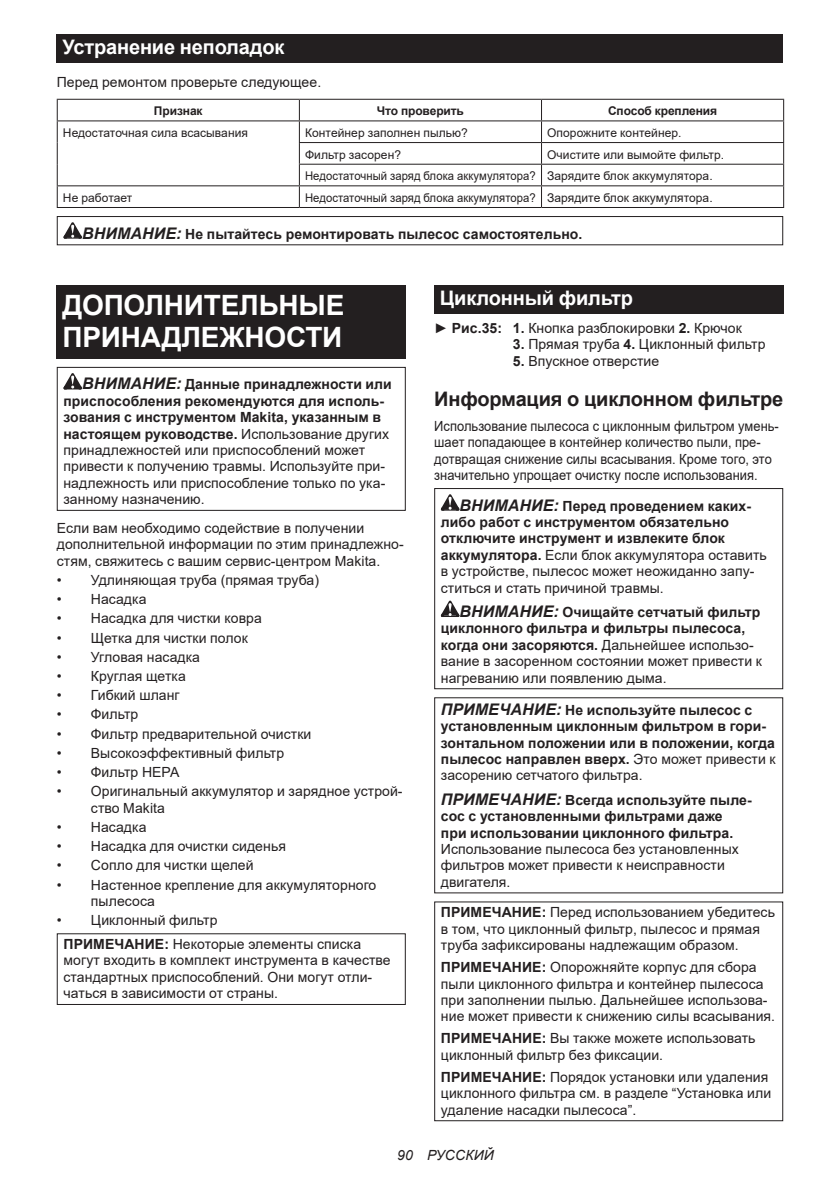
<style>
.page{position:relative;width:840px;height:1191px;background:#fff}
.page>*{position:absolute;margin:0;border:0;box-sizing:border-box;transform-origin:0 0}
.t1{font:700 28px/32.8px "Arial";letter-spacing:-.01em;color:#fff}
.t2{font:700 20px "Arial";letter-spacing:-.01em;color:#fff}
.t3{font:700 20px "Arial";letter-spacing:-.01em;color:#231f20}
.t4{font:14px/16.4px "Arial";letter-spacing:.005em;color:#231f20}
.t5{font:700 14px/16.4px "Arial";letter-spacing:.005em;color:#231f20}
.t6{font:14px/16.4px "Arial";letter-spacing:.005em;color:#231f20;scale:.92 1}
.t7{font:italic 14px "Arial";letter-spacing:.005em;color:#231f20}
.t8{font:12px/21.6px "Arial";letter-spacing:.005em;color:#231f20}
.t9{font:12px "Arial";letter-spacing:.005em;color:#231f20;scale:.94 1}
.t10{font:700 12px "Arial";letter-spacing:-.01em;color:#231f20}
.s1{font-style:italic;font-size:16px}
.s2{font-weight:700;font-style:italic;font-size:16px}
.s3{font-weight:700}
.s4{font-weight:400}
</style>
<div class="page">
<div style="left:57px;top:34px;width:725px;height:29px;background:#231f20"></div>
<hr style="left:57px;top:99px;width:242px;height:1px;background:#231f20">
<hr style="left:299px;top:99px;width:242px;height:1px;background:#231f20">
<hr style="left:541px;top:99px;width:242px;height:1px;background:#231f20">
<hr style="left:57px;top:120px;width:242px;height:1px;background:#231f20">
<hr style="left:299px;top:120px;width:242px;height:1px;background:#231f20">
<hr style="left:541px;top:120px;width:242px;height:1px;background:#231f20">
<hr style="left:299px;top:142px;width:242px;height:1px;background:#231f20">
<hr style="left:541px;top:142px;width:242px;height:1px;background:#231f20">
<hr style="left:299px;top:164px;width:242px;height:1px;background:#231f20">
<hr style="left:541px;top:164px;width:242px;height:1px;background:#231f20">
<hr style="left:57px;top:185px;width:242px;height:1px;background:#231f20">
<svg style="left:57px;top:100px;width:1px;height:107px"></svg>
<hr style="left:299px;top:185px;width:242px;height:1px;background:#231f20">
<svg style="left:299px;top:100px;width:1px;height:107px"></svg>
<hr style="left:541px;top:185px;width:242px;height:1px;background:#231f20">
<hr style="left:57px;top:207px;width:242px;height:1px;background:#231f20">
<hr style="left:299px;top:207px;width:242px;height:1px;background:#231f20">
<hr style="left:541px;top:207px;width:242px;height:1px;background:#231f20">
<svg style="left:63px;top:222px;width:19px;height:17px"></svg>
<div style="left:57px;top:216px;width:725px;height:29px;border:1px solid #231f20"></div>
<div style="left:57px;top:285px;width:348px;height:74px;background:#231f20"></div>
<svg style="left:63px;top:373px;width:19px;height:16px"></svg>
<div style="left:57px;top:367px;width:348px;height:144px;border:1px solid #231f20"></div>
<div style="left:57px;top:933px;width:348px;height:72px;border:1px solid #231f20"></div>
<div style="left:434px;top:285px;width:348px;height:28px;background:#231f20"></div>
<svg style="left:440px;top:494px;width:19px;height:16px"></svg>
<svg style="left:440px;top:600px;width:19px;height:17px"></svg>
<div style="left:434px;top:488px;width:348px;height:201px;border:1px solid #231f20"></div>
<div style="left:434px;top:901px;width:348px;height:220px;border:1px solid #231f20"></div>
<h2 class="t2" style="left:62px;top:33px;width:223px">Устранение неполадок</h2>
<p class="t4" style="left:57px;top:74px;width:266px">Перед ремонтом проверьте следующее.</p>
<p class="t10" style="left:154px;top:103px;width:50px">Признак</p>
<p class="t10" style="left:376px;top:103px;width:89px">Что проверить</p>
<p class="t10" style="left:607px;top:103px;width:111px">Способ крепления</p>
<p class="t8" style="left:63px;top:122px;width:186px">Недостаточная сила всасывания</p>
<p class="t8" style="left:305px;top:122px;width:164px">Контейнер заполнен пылью?</p>
<p class="t8" style="left:547px;top:122px;width:136px">Опорожните контейнер.</p>
<p class="t8" style="left:305px;top:143px;width:97px">Фильтр засорен?</p>
<p class="t8" style="left:305px;top:143px;width:420px;text-indent:242px">Очистите или вымойте фильтр.<br>Недостаточный заряд блока аккумулятора? Зарядите блок аккумулятора.</p>
<p class="t8" style="left:63px;top:187px;width:71px">Не работает</p>
<p class="t9" style="left:305px;top:189px;width:435px">Недостаточный заряд блока аккумулятора? Зарядите блок аккумулятора.</p>
<p class="t5" style="left:82px;top:226px;width:501px"><span class="s1">ВНИМАНИЕ:</span> Не пытайтесь ремонтировать пылесос самостоятельно.</p>
<h1 class="t1" style="left:62px;top:289px;width:283px">ДОПОЛНИТЕЛЬНЫЕ<br>ПРИНАДЛЕЖНОСТИ</h1>
<p class="t4" style="left:63px;top:376px;width:330px;text-indent:19px"><span class="s2">ВНИМАНИЕ:</span> <span class="s3">Данные принадлежности или приспособления рекомендуются для исполь&shy;зования с инструментом Makita, указанным в настоящем руководстве.</span> Использование других принадлежностей или приспособлений может привести к получению травмы. Используйте при&shy;надлежность или приспособление только по ука&shy;занному назначению.</p>
<p class="t4" style="left:57px;top:520px;width:348px">Если вам необходимо содействие в получении дополнительной информации по этим принадлежно&shy;стям, свяжитесь с вашим сервис-центром Makita.</p>
<p class="t4" style="left:57px;top:571px;width:264px">• Удлиняющая труба (прямая труба)</p>
<p class="t4" style="left:57px;top:591px;width:91px">• Насадка</p>
<p class="t4" style="left:57px;top:610px;width:206px">• Насадка для чистки ковра</p>
<p class="t4" style="left:57px;top:629px;width:192px">• Щетка для чистки полок</p>
<p class="t4" style="left:57px;top:648px;width:145px">• Угловая насадка</p>
<p class="t4" style="left:57px;top:668px;width:130px">• Круглая щетка</p>
<p class="t4" style="left:57px;top:687px;width:124px">• Гибкий шланг</p>
<p class="t4" style="left:57px;top:706px;width:83px">• Фильтр</p>
<p class="t4" style="left:57px;top:725px;width:256px">• Фильтр предварительной очистки</p>
<p class="t4" style="left:57px;top:744px;width:229px">• Высокоэффективный фильтр</p>
<p class="t4" style="left:57px;top:764px;width:124px">• Фильтр HEPA</p>
<p class="t4" style="left:91px;top:783px;width:313px;text-indent:-34px">• Оригинальный аккумулятор и зарядное устрой&shy;ство Makita</p>
<p class="t4" style="left:57px;top:818px;width:91px">• Насадка</p>
<p class="t4" style="left:57px;top:838px;width:230px">• Насадка для очистки сиденья</p>
<p class="t4" style="left:57px;top:857px;width:198px">• Сопло для чистки щелей</p>
<p class="t4" style="left:91px;top:876px;width:287px;text-indent:-34px">• Настенное крепление для аккумуляторного пылесоса</p>
<p class="t4" style="left:63px;top:908px;width:299px;line-height:23.8px;text-indent:-7px">• Циклонный фильтр<br><span class="s3">ПРИМЕЧАНИЕ:</span> Некоторые элементы списка</p>
<p class="t4" style="left:63px;top:952px;width:328px">могут входить в комплект инструмента в качестве стандартных приспособлений. Они могут отли&shy;чаться в зависимости от страны.</p>
<h2 class="t2" style="left:439px;top:284px;width:194px">Циклонный фильтр</h2>
<p class="t4" style="left:434px;top:319px;width:309px">► <span class="s3">Рис.35: 1.</span> Кнопка разблокировки <span class="s3">2.</span> Крючок</p>
<p class="t4" style="left:512px;top:336px;width:254px"><span class="s3">3.</span> Прямая труба <span class="s3">4.</span> Циклонный фильтр</p>
<p class="t4" style="left:512px;top:352px;width:148px"><span class="s3">5.</span> Впускное отверстие</p>
<h2 class="t3" style="left:434px;top:385px;width:350px">Информация о циклонном фильтре</h2>
<p class="t6" style="left:434px;top:417px;width:376px">Использование пылесоса с циклонным фильтром умень&shy;шает попадающее в контейнер количество пыли, пре&shy;дотвращая снижение силы всасывания. Кроме того, это значительно упрощает очистку после использования.</p>
<p class="t5" style="left:440px;top:498px;width:327px;text-indent:19px"><span class="s1">ВНИМАНИЕ:</span> Перед проведением каких&shy;либо работ с инструментом обязательно отключите инструмент и извлеките блок аккумулятора. <span class="s4">Если блок аккумулятора оставить в устройстве, пылесос может неожиданно запу&shy;ститься и стать причиной травмы.</span></p>
<p class="t4" style="left:440px;top:604px;width:322px;text-indent:19px"><span class="s2">ВНИМАНИЕ:</span> <span class="s3">Очищайте сетчатый фильтр циклонного фильтра и фильтры пылесоса, когда они засоряются.</span> Дальнейшее использо&shy;вание в засоренном состоянии может привести к нагреванию или появлению дыма.</p>
<p class="t5" style="left:440px;top:702px;width:336px"><span class="s1">ПРИМЕЧАНИЕ:</span> Не используйте пылесос с установленным циклонным фильтром в гори&shy;зонтальном положении или в положении, когда пылесос направлен вверх. <span class="s4">Это может привести к засорению сетчатого фильтра.</span></p>
<p class="t5" style="left:440px;top:792px;width:312px"><span class="s1">ПРИМЕЧАНИЕ:</span> Всегда используйте пыле&shy;сос с установленными фильтрами даже при использовании циклонного фильтра.</p>
<p class="t4" style="left:440px;top:840px;width:299px">Использование пылесоса без установленных фильтров может привести к неисправности двигателя.</p>
<p class="t4" style="left:440px;top:904px;width:335px"><span class="s3">ПРИМЕЧАНИЕ:</span> Перед использованием убедитесь в том, что циклонный фильтр, пылесос и прямая труба зафиксированы надлежащим образом.</p>
<p class="t4" style="left:440px;top:959px;width:335px"><span class="s3">ПРИМЕЧАНИЕ:</span> Опорожняйте корпус для сбора пыли циклонного фильтра и контейнер пылесоса при заполнении пылью. Дальнейшее использова&shy;ние может привести к снижению силы всасывания.</p>
<p class="t4" style="left:440px;top:1030px;width:316px"><span class="s3">ПРИМЕЧАНИЕ:</span> Вы также можете использовать циклонный фильтр без фиксации.</p>
<p class="t4" style="left:440px;top:1068px;width:331px"><span class="s3">ПРИМЕЧАНИЕ:</span> Порядок установки или удаления циклонного фильтра см. в разделе “Установка или удаление насадки пылесоса”.</p>
<p class="t7" style="left:397px;top:1146px;width:98px">90 РУССКИЙ</p>
</div>
